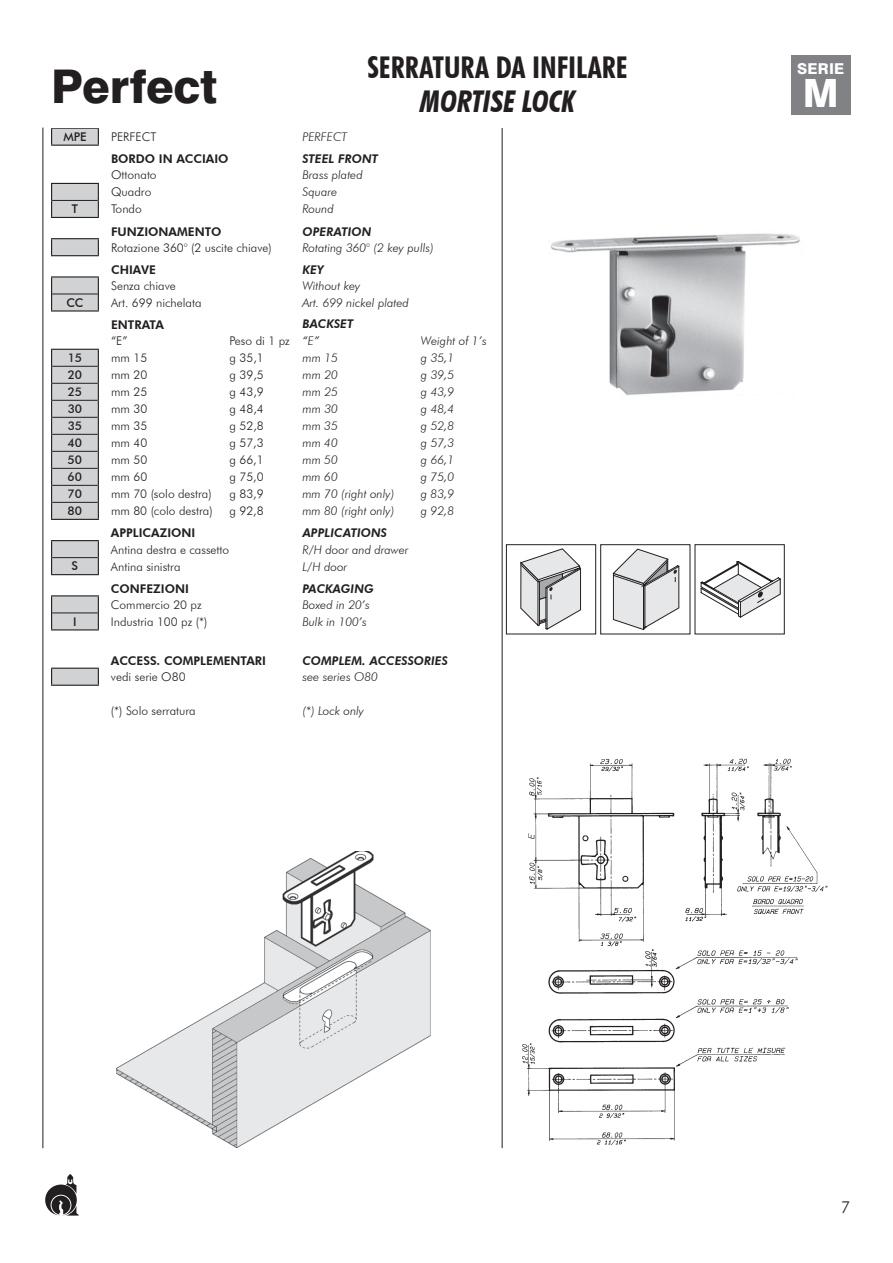
<style>
.page{position:relative;width:893px;height:1263px;background:#fff}
.page>*{position:absolute;margin:0;border:0;box-sizing:border-box;transform-origin:0 0}
.t1{font:800 46.5px "Swiss 721 BT";letter-spacing:-.005em;color:#231f20}
.t2{font:800 39px "Swiss 721 BT";color:#fff}
.t3{font:700 condensed 30px "Futura BT";color:#231f20}
.t4{font:italic 700 condensed 30px "Futura BT";letter-spacing:-.005em;color:#231f20}
.t5{font:300 16.5px "Futura BT";color:#231f20}
.t6{font:800 15px "Swiss 721 BT";letter-spacing:.01em;color:#fff}
.t7{font:300 12px "Futura BT";color:#231f20}
.t8{font:italic 300 12px "Futura BT";color:#231f20}
.t9{font:800 12px "Futura BT";color:#231f20}
.t10{font:italic 800 12px "Futura BT";color:#231f20}
.t11{font:500 12px "Futura BT";color:#231f20}
.s1{font-style:italic}
</style>
<div class="page">
<hr style="left:43px;top:128px;width:1px;height:1020px;background:#231f20">
<hr style="left:502px;top:128px;width:1px;height:1020px;background:#231f20">
<svg style="left:45px;top:1174px;width:34px;height:41px"></svg>
<img style="left:522px;top:758px;width:306px;height:387px">
<img style="left:549px;top:233px;width:251px;height:162px">
<img style="left:116px;top:851px;width:315px;height:297px">
<div style="left:791px;top:55px;width:59px;height:60px;background:#808285"></div>
<svg style="left:51px;top:128px;width:48px;height:557px"></svg>
<hr style="left:51px;top:574px;width:48px;height:1px;background:#231f20">
<hr style="left:51px;top:685px;width:48px;height:1px;background:#231f20">
<hr style="left:52px;top:200px;width:46px;height:1px;background:#231f20">
<hr style="left:52px;top:294px;width:46px;height:1px;background:#231f20">
<hr style="left:52px;top:366px;width:46px;height:1px;background:#231f20">
<hr style="left:52px;top:383px;width:46px;height:1px;background:#231f20">
<hr style="left:52px;top:400px;width:46px;height:1px;background:#231f20">
<hr style="left:52px;top:417px;width:46px;height:1px;background:#231f20">
<hr style="left:52px;top:434px;width:46px;height:1px;background:#231f20">
<hr style="left:52px;top:451px;width:46px;height:1px;background:#231f20">
<hr style="left:52px;top:468px;width:46px;height:1px;background:#231f20">
<hr style="left:52px;top:485px;width:46px;height:1px;background:#231f20">
<hr style="left:52px;top:502px;width:46px;height:1px;background:#231f20">
<hr style="left:52px;top:557px;width:46px;height:1px;background:#231f20">
<hr style="left:52px;top:613px;width:46px;height:1px;background:#231f20">
<svg style="left:521px;top:549px;width:60px;height:80px"></svg>
<div style="left:506px;top:544px;width:90px;height:90px;border:1px solid #231f20"></div>
<svg style="left:613px;top:549px;width:66px;height:81px"></svg>
<div style="left:600px;top:544px;width:90px;height:90px;border:1px solid #231f20"></div>
<svg style="left:700px;top:561px;width:81px;height:57px"></svg>
<div style="left:695px;top:544px;width:90px;height:90px;border:1px solid #231f20"></div>
<h1 class="t1" style="left:51px;top:58px;width:168px">Perfect</h1>
<h3 class="t3" style="left:367px;top:49px;width:262px">SERRATURA DA INFILARE</h3>
<h3 class="t4" style="left:420px;top:83px;width:157px">MORTISE LOCK</h3>
<p class="t11" style="left:63px;top:130px;width:25px">MPE</p>
<p class="t7" style="left:111px;top:130px;width:47px">PERFECT</p>
<p class="t8" style="left:302px;top:130px;width:46px">PERFECT</p>
<p class="t9" style="left:111px;top:152px;width:119px">BORDO IN ACCIAIO</p>
<p class="t10" style="left:302px;top:152px;width:77px">STEEL FRONT</p>
<p class="t7" style="left:111px;top:168px;width:47px">Ottonato</p>
<p class="t8" style="left:302px;top:168px;width:62px">Brass plated</p>
<p class="t7" style="left:111px;top:185px;width:42px">Quadro</p>
<p class="t8" style="left:302px;top:185px;width:36px">Square</p>
<p class="t11" style="left:72px;top:202px;width:8px">T</p>
<p class="t7" style="left:111px;top:202px;width:32px">Tondo</p>
<p class="t8" style="left:302px;top:202px;width:33px">Round</p>
<p class="t9" style="left:111px;top:224px;width:112px">FUNZIONAMENTO</p>
<p class="t10" style="left:302px;top:224px;width:71px">OPERATION</p>
<p class="t7" style="left:111px;top:240px;width:162px">Rotazione 360° (2 uscite chiave)</p>
<p class="t8" style="left:302px;top:240px;width:133px">Rotating 360° (2 key pulls)</p>
<p class="t9" style="left:111px;top:262px;width:46px">CHIAVE</p>
<p class="t10" style="left:302px;top:262px;width:23px">KEY</p>
<p class="t7" style="left:111px;top:278px;width:66px">Senza chiave</p>
<p class="t8" style="left:302px;top:278px;width:59px">Without key</p>
<p class="t11" style="left:66px;top:295px;width:19px">CC</p>
<p class="t7" style="left:111px;top:295px;width:92px">Art. 699 nichelata</p>
<p class="t8" style="left:302px;top:295px;width:108px">Art. 699 nickel plated</p>
<p class="t9" style="left:111px;top:318px;width:54px">ENTRATA</p>
<p class="t10" style="left:302px;top:317px;width:52px">BACKSET</p>
<p class="t7" style="left:111px;top:334px;width:18px">“E”</p>
<p class="t7" style="left:230px;top:334px;width:91px">Peso di 1 pz <span class="s1">“E”</span></p>
<p class="t8" style="left:421px;top:334px;width:67px">Weight of 1’s</p>
<p class="t11" style="left:68px;top:351px;width:16px">15</p>
<p class="t7" style="left:111px;top:351px;width:38px">mm 15</p>
<p class="t7" style="left:230px;top:351px;width:36px">g 35,1</p>
<p class="t8" style="left:302px;top:351px;width:37px">mm 15</p>
<p class="t8" style="left:421px;top:351px;width:35px">g 35,1</p>
<p class="t11" style="left:68px;top:368px;width:16px">20</p>
<p class="t7" style="left:111px;top:368px;width:38px">mm 20</p>
<p class="t7" style="left:230px;top:368px;width:36px">g 39,5</p>
<p class="t8" style="left:302px;top:368px;width:37px">mm 20</p>
<p class="t8" style="left:421px;top:368px;width:35px">g 39,5</p>
<p class="t11" style="left:68px;top:385px;width:16px">25</p>
<p class="t7" style="left:111px;top:385px;width:38px">mm 25</p>
<p class="t7" style="left:230px;top:385px;width:36px">g 43,9</p>
<p class="t8" style="left:302px;top:385px;width:37px">mm 25</p>
<p class="t8" style="left:421px;top:385px;width:35px">g 43,9</p>
<p class="t11" style="left:68px;top:402px;width:16px">30</p>
<p class="t7" style="left:111px;top:402px;width:38px">mm 30</p>
<p class="t7" style="left:230px;top:402px;width:36px">g 48,4</p>
<p class="t8" style="left:302px;top:402px;width:37px">mm 30</p>
<p class="t8" style="left:421px;top:402px;width:35px">g 48,4</p>
<p class="t11" style="left:68px;top:419px;width:16px">35</p>
<p class="t7" style="left:111px;top:419px;width:38px">mm 35</p>
<p class="t7" style="left:230px;top:419px;width:36px">g 52,8</p>
<p class="t8" style="left:302px;top:419px;width:37px">mm 35</p>
<p class="t8" style="left:421px;top:419px;width:35px">g 52,8</p>
<p class="t11" style="left:68px;top:436px;width:16px">40</p>
<p class="t7" style="left:111px;top:436px;width:38px">mm 40</p>
<p class="t7" style="left:230px;top:436px;width:36px">g 57,3</p>
<p class="t8" style="left:302px;top:436px;width:37px">mm 40</p>
<p class="t8" style="left:421px;top:436px;width:35px">g 57,3</p>
<p class="t11" style="left:68px;top:453px;width:16px">50</p>
<p class="t7" style="left:111px;top:453px;width:38px">mm 50</p>
<p class="t7" style="left:230px;top:453px;width:36px">g 66,1</p>
<p class="t8" style="left:302px;top:453px;width:37px">mm 50</p>
<p class="t8" style="left:421px;top:453px;width:35px">g 66,1</p>
<p class="t11" style="left:68px;top:470px;width:16px">60</p>
<p class="t7" style="left:111px;top:470px;width:38px">mm 60</p>
<p class="t7" style="left:230px;top:470px;width:36px">g 75,0</p>
<p class="t8" style="left:302px;top:470px;width:37px">mm 60</p>
<p class="t8" style="left:421px;top:470px;width:35px">g 75,0</p>
<p class="t11" style="left:68px;top:487px;width:16px">70</p>
<p class="t7" style="left:111px;top:487px;width:102px">mm 70 (solo destra)</p>
<p class="t7" style="left:230px;top:487px;width:36px">g 83,9</p>
<p class="t8" style="left:302px;top:487px;width:94px">mm 70 (right only)</p>
<p class="t8" style="left:421px;top:487px;width:35px">g 83,9</p>
<p class="t11" style="left:68px;top:504px;width:16px">80</p>
<p class="t7" style="left:111px;top:504px;width:103px">mm 80 (colo destra)</p>
<p class="t7" style="left:229px;top:504px;width:36px">g 92,8</p>
<p class="t8" style="left:302px;top:504px;width:94px">mm 80 (right only)</p>
<p class="t8" style="left:421px;top:504px;width:35px">g 92,8</p>
<p class="t9" style="left:111px;top:526px;width:86px">APPLICAZIONI</p>
<p class="t10" style="left:302px;top:526px;width:86px">APPLICATIONS</p>
<p class="t7" style="left:111px;top:542px;width:120px">Antina destra e cassetto</p>
<p class="t8" style="left:302px;top:542px;width:108px">R/H door and drawer</p>
<p class="t11" style="left:72px;top:559px;width:8px">S</p>
<p class="t7" style="left:111px;top:559px;width:71px">Antina sinistra</p>
<p class="t8" style="left:302px;top:559px;width:46px">L/H door</p>
<p class="t9" style="left:111px;top:581px;width:79px">CONFEZIONI</p>
<p class="t10" style="left:302px;top:581px;width:73px">PACKAGING</p>
<p class="t7" style="left:111px;top:597px;width:92px">Commercio 20 pz</p>
<p class="t8" style="left:302px;top:597px;width:69px">Boxed in 20’s</p>
<p class="t11" style="left:73px;top:614px;width:5px">I</p>
<p class="t7" style="left:111px;top:614px;width:98px">Industria 100 pz (*)</p>
<p class="t8" style="left:302px;top:614px;width:66px">Bulk in 100’s</p>
<p class="t9" style="left:111px;top:653px;width:157px">ACCESS. COMPLEMENTARI</p>
<p class="t10" style="left:302px;top:653px;width:147px">COMPLEM. ACCESSORIES</p>
<p class="t7" style="left:111px;top:670px;width:76px">vedi serie O80</p>
<p class="t8" style="left:302px;top:670px;width:77px">see series O80</p>
<p class="t7" style="left:111px;top:704px;width:86px">(*) Solo serratura</p>
<p class="t8" style="left:302px;top:704px;width:63px">(*) Lock only</p>
<p class="t6" style="left:797px;top:60px;width:48px">SERIE</p>
<h2 class="t2" style="left:803px;top:70px;width:37px">M</h2>
<h3 class="t5" style="left:841px;top:1197px;width:11px">7</h3>
</div>
